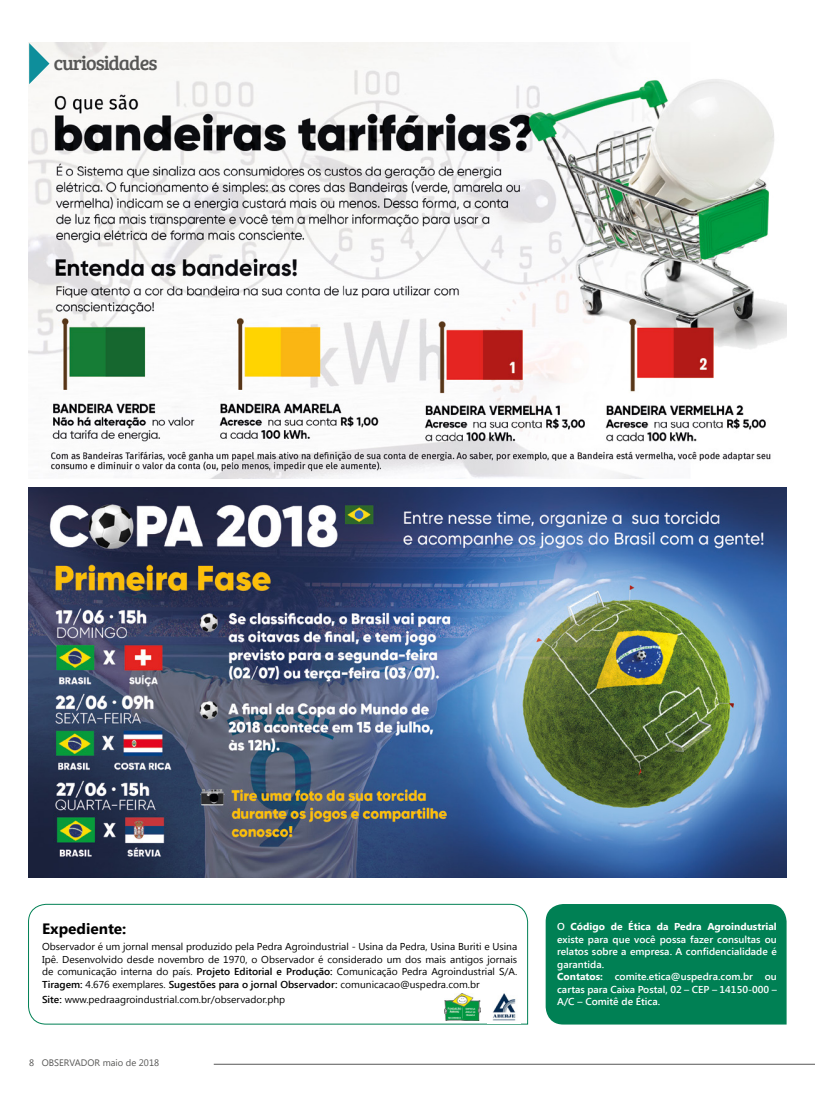
<style>
.page{position:relative;width:815px;height:1099px;background:#fff}
.page>*{position:absolute;margin:0;border:0;box-sizing:border-box;transform-origin:0 0}
.t1{font:20px "Bree Serif";letter-spacing:-.05em;color:#575756}
.t2{font:700 15px "Segoe UI";color:#000}
.t3{font:10px/12.5px "Segoe UI";color:#000;text-align:justify}
.t4{font:600 10px/12.5px "Segoe UI";color:#fff}
.t5{font:9.38px "Segoe UI";color:#575756}
.s1{font-weight:600}
.s2{font-weight:700}
</style>
<div class="page">
<img style="left:28px;top:487px;width:758px;height:390px">
<img style="left:28px;top:43px;width:759px;height:435px">
<hr style="left:214px;top:1063px;width:601px;height:1px;background:#575756">
<svg style="left:29px;top:43px;width:20px;height:41px"></svg>
<svg style="left:28px;top:903px;width:500px;height:121px"></svg>
<div style="left:546px;top:904px;width:241px;height:120px;background:#008054"></div>
<img style="left:444px;top:993px;width:37px;height:27px">
<img style="left:488px;top:990px;width:32px;height:33px">
<h1 class="t1" style="left:54px;top:49px;width:105px">curiosidades</h1>
<h2 class="t2" style="left:42px;top:917px;width:86px">Expediente:</h2>
<p class="t3" style="left:42px;top:939px;width:477px">Observador é um jornal mensal produzido pela Pedra Agroindustrial - Usina da Pedra, Usina Buriti e Usina Ipê. Desenvolvido desde novembro de 1970, o Observador é considerado um dos mais antigos jornais de comunicação interna do país. <span class="s1">Projeto Editorial e Produção:</span> Comunicação Pedra Agroindustrial S/A.<br><span class="s1">Tiragem:</span> 4.676 exemplares. <span class="s1">Sugestões para o jornal Observador:</span> comunicacao@uspedra.com.br</p>
<p class="t3" style="left:42px;top:992px;width:245px"><span class="s1">Site:</span> www.pedraagroindustrial.com.br/observador.php</p>
<p class="t5" style="left:29px;top:1056px;width:132px">8 OBSERVADOR maio de 2018</p>
<p class="t4" style="left:557px;top:920px;width:221px">O <span class="s2">Código de Ética da Pedra Agroindustrial </span>existe para que você possa fazer consultas ou relatos sobre a empresa. A confidencialidade é garantida.<br><span class="s2">Contatos:</span> comite.etica@uspedra.com.br ou cartas para Caixa Postal, 02 – CEP – 14150-000 – A/C – Comitê de Ética.</p>
</div>
